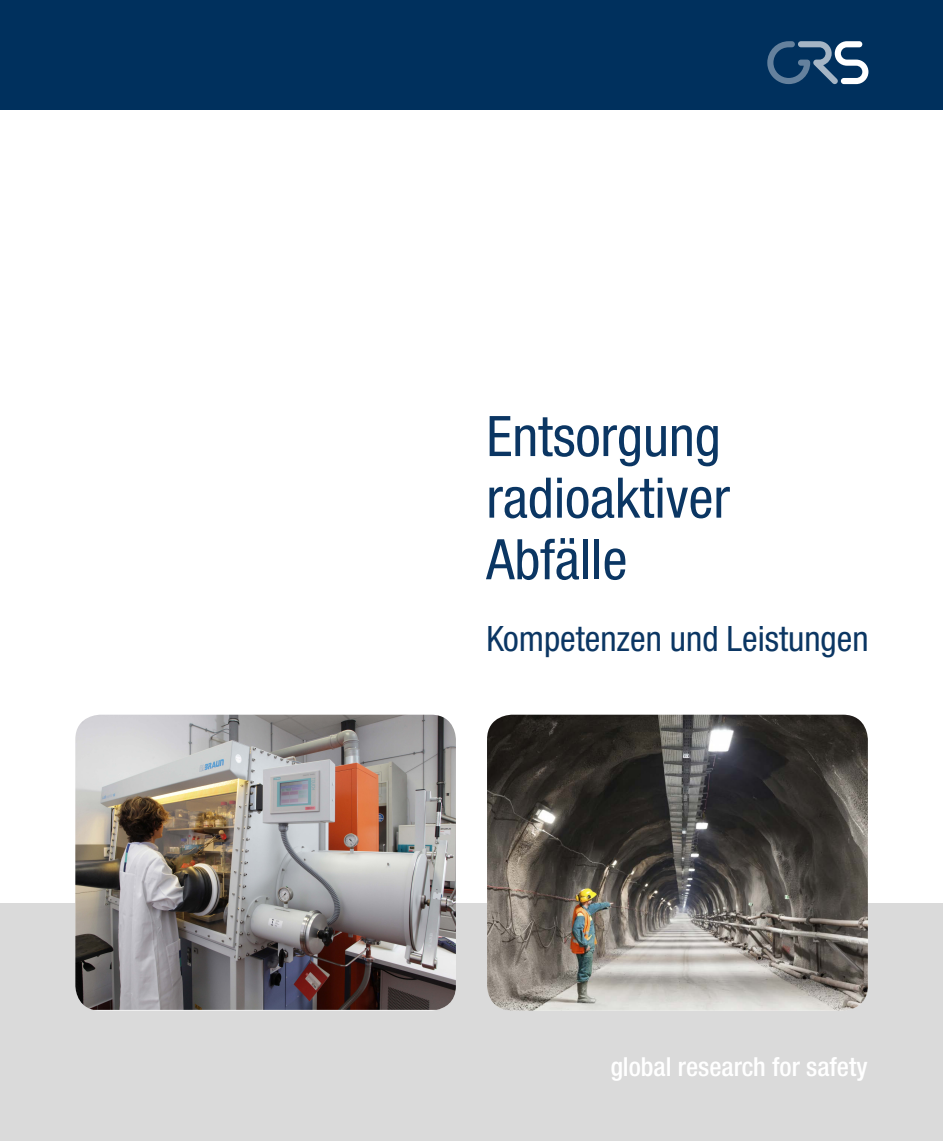
<style>
.page{position:relative;width:943px;height:1141px;background:#fff}
.page>*{position:absolute;margin:0;border:0;box-sizing:border-box;transform-origin:0 0}
.t1{font:condensed 56px/61.6px "Helvetica Neue LT";color:#0b3663}
.t2{font:condensed 35px "Helvetica Neue LT";color:#0b3663}
.t3{font:500 condensed 26.25px "Helvetica Neue LT";color:#fff}
</style>
<div class="page">
<div style="left:0;top:0;width:943px;height:109px;background:#00305d"></div>
<div style="left:0;top:903px;width:943px;height:238px;background:#dadada"></div>
<img style="left:487px;top:715px;width:380px;height:296px">
<img style="left:75px;top:715px;width:381px;height:295px">
<svg style="left:767px;top:41px;width:101px;height:43px"></svg>
<p class="t1" style="left:486px;top:405px;width:245px">Entsorgung radioaktiver<br>Abfälle</p>
<p class="t2" style="left:486px;top:618px;width:383px">Kompetenzen und Leistungen</p>
<p class="t3" style="left:610px;top:1051px;width:259px">global research for safety</p>
</div>
